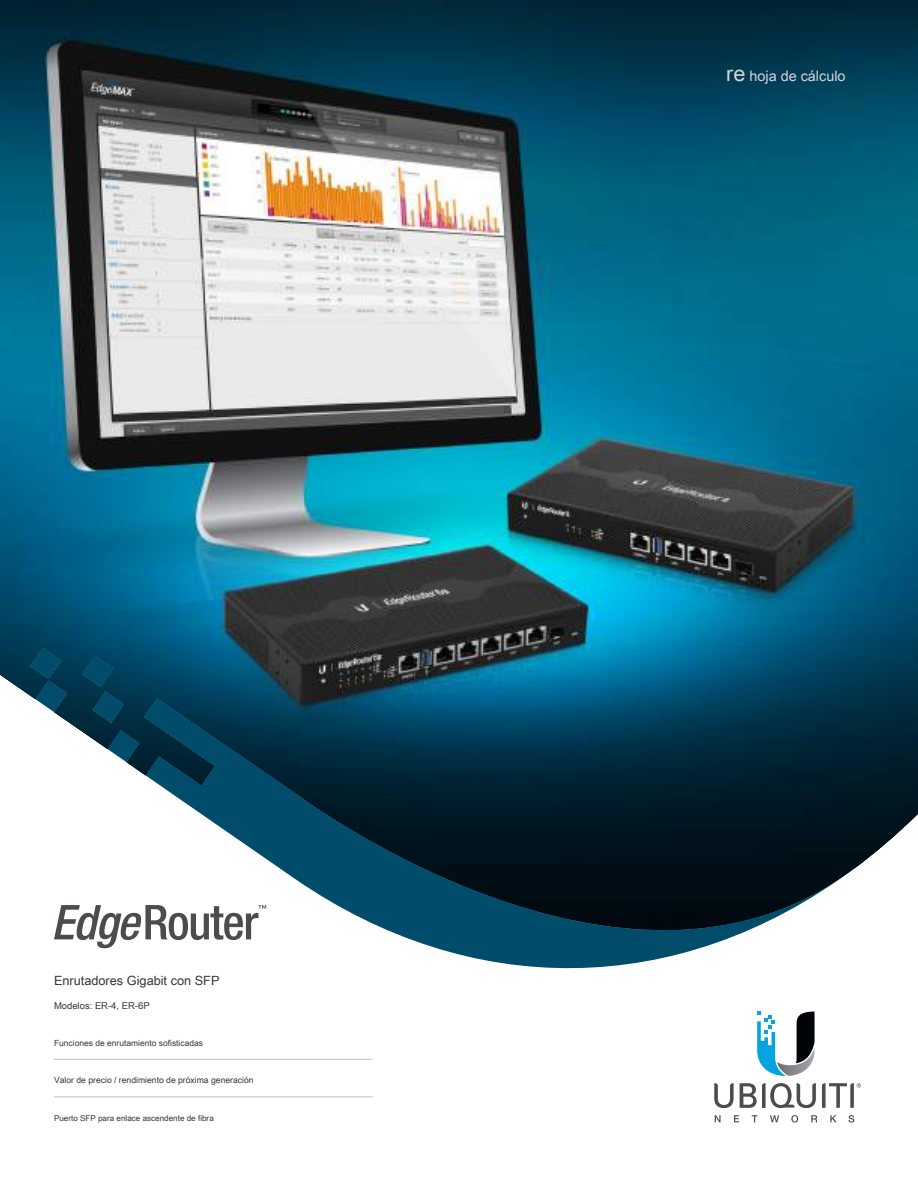
<style>
.page{position:relative;width:918px;height:1188px;background:#fff}
.page>*{position:absolute;margin:0;border:0;box-sizing:border-box;transform-origin:0 0}
.t1{font:14.4px "Arial Unicode MS";color:#d5d4d5}
.t2{font:12.75px "Arial Unicode MS";color:#393535}
.t3{font:9.45px "Arial Unicode MS";color:#393535}
.t4{font:8.55px "Arial Unicode MS";color:#393535}
.t5{font:8.4px "Arial Unicode MS";color:#393535}
.t6{font:8.1px "Arial Unicode MS";color:#393535}
.s1{font-size:21.6px}
</style>
<div class="page">
<hr style="left:54px;top:1059px;width:319px;height:1px;background:#c0bfc1">
<hr style="left:54px;top:1096px;width:319px;height:1px;background:#c0bfc1">
<img style="left:0;top:0;width:918px;height:932px">
<svg style="left:81px;top:655px;width:43px;height:68px;background:#013e59"></svg>
<svg style="left:108px;top:730px;width:32px;height:32px"></svg>
<svg style="left:144px;top:698px;width:711px;height:271px"></svg>
<svg style="left:30px;top:647px;width:37px;height:65px;background:#155069"></svg>
<svg style="left:757px;top:1011px;width:58px;height:65px"></svg>
<svg style="left:714px;top:1083px;width:20px;height:25px"></svg>
<svg style="left:740px;top:1083px;width:76px;height:25px"></svg>
<svg style="left:715px;top:1115px;width:6px;height:7px"></svg>
<svg style="left:734px;top:1115px;width:5px;height:7px"></svg>
<svg style="left:752px;top:1115px;width:5px;height:7px"></svg>
<svg style="left:770px;top:1115px;width:9px;height:7px"></svg>
<svg style="left:791px;top:1115px;width:7px;height:8px"></svg>
<svg style="left:811px;top:1115px;width:6px;height:7px"></svg>
<svg style="left:830px;top:1115px;width:6px;height:7px"></svg>
<svg style="left:848px;top:1115px;width:6px;height:8px"></svg>
<svg style="left:822px;top:1083px;width:39px;height:25px"></svg>
<h2 class="t2" style="left:54px;top:972px;width:167px">Enrutadores Gigabit con SFP</h2>
<p class="t3" style="left:54px;top:999px;width:97px">Modelos: ER-4, ER-6P</p>
<p class="t5" style="left:54px;top:1037px;width:151px">Funciones de enrutamiento sofisticadas</p>
<p class="t4" style="left:54px;top:1074px;width:201px">Valor de precio / rendimiento de próxima generación</p>
<p class="t6" style="left:54px;top:1112px;width:161px">Puerto SFP para enlace ascendente de fibra</p>
<h1 class="t1" style="left:726px;top:66px;width:121px"><span class="s1">re</span> hoja de cálculo</h1>
</div>
